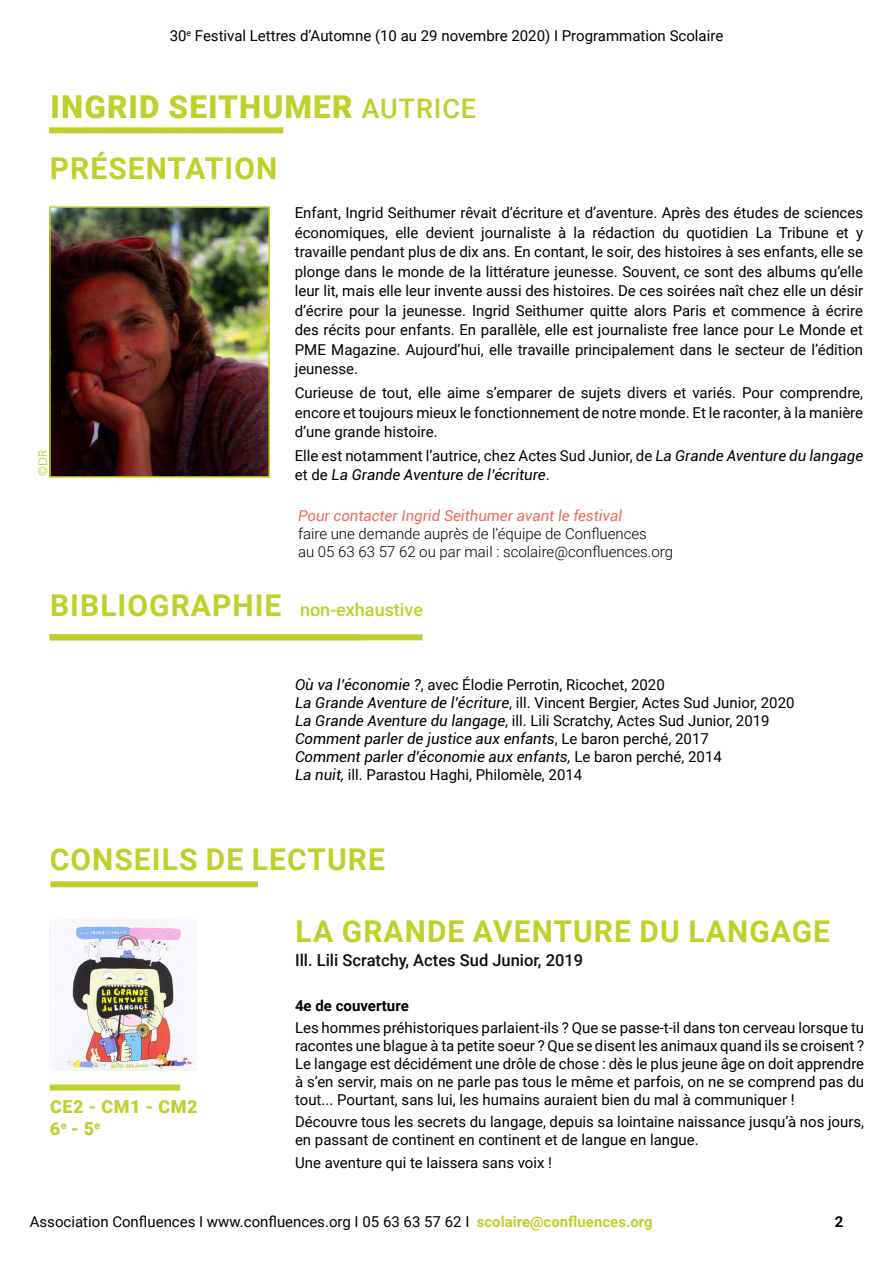
<style>
.page{position:relative;width:893px;height:1263px;background:#fff}
.page>*{position:absolute;margin:0;border:0;box-sizing:border-box;transform-origin:0 0}
.t1{font:900 31.5px "Roboto";letter-spacing:.035em;color:#c0d02b}
.Titre_Paragraphe{font:700 30px "Roboto";letter-spacing:.035em;color:#c0d02b}
.t2{font:900 18px "Roboto";letter-spacing:.035em;color:#c0d02b}
.t3{font:500 18px "Roboto";color:#c0d02b}
.t4{font:500 16.5px "Roboto";color:#100f0e}
.Paragraphe_Texte_cou{font:15px/19.5px "Roboto";color:#000;text-align:justify}
.Paragraphe_Texte_cou-2{font:italic 15px "Roboto";color:#000}
.t5{font:300 15px/18px "Roboto";color:#000}
.t6{font:700 15px "Roboto";color:#000}
.t7{font:12px "Avenir LT Std";color:#c0d02b}
.s1{font-weight:500;font-size:27px}
.s2{font-style:italic}
.s3{font-style:normal}
.s4{font-weight:400;font-style:italic;color:#eb6d5b}
.s5{font-weight:700;color:#c0d02b}
</style>
<div class="page">
<img style="left:52px;top:209px;width:215px;height:266px">
<div style="left:49px;top:206px;width:221px;height:272px;border:2px solid #c0d02b"></div>
<div style="left:49px;top:127px;width:234px;height:6px;background:#c0d02b"></div>
<div style="left:50px;top:634px;width:372px;height:6px;background:#c0d02b"></div>
<img style="left:54px;top:920px;width:143px;height:151px">
<div style="left:50px;top:1084px;width:130px;height:6px;background:#c0d02b"></div>
<div style="left:50px;top:881px;width:208px;height:6px;background:#c0d02b"></div>
<p class="Paragraphe_Texte_cou" style="left:170px;top:25px;width:555px">30<sup>e</sup> Festival Lettres d’Automne (10 au 29 novembre 2020) I Programmation Scolaire</p>
<p class="t1" style="left:51px;top:85px;width:427px">INGRID SEITHUMER <span class="s1">AUTRICE</span></p>
<p class="Titre_Paragraphe" style="left:50px;top:147px;width:229px">PRÉSENTATION</p>
<p class="Paragraphe_Texte_cou" style="left:295px;top:203px;width:570px">Enfant, Ingrid Seithumer rêvait d’écriture et d’aventure. Après des études de sciences économiques, elle devient journaliste à la rédaction du quotidien La Tribune et y travaille pendant plus de dix ans. En contant, le soir, des histoires à ses enfants, elle se plonge dans le monde de la littérature jeunesse. Souvent, ce sont des albums qu’elle leur lit, mais elle leur invente aussi des histoires. De ces soirées naît chez elle un désir d’écrire pour la jeunesse. Ingrid Seithumer quitte alors Paris et commence à écrire des récits pour enfants. En parallèle, elle est journaliste free lance pour Le Monde et PME Magazine. Aujourd’hui, elle travaille principalement dans le secteur de l’édition jeunesse.</p>
<p class="Paragraphe_Texte_cou" style="left:295px;top:382px;width:570px">Curieuse de tout, elle aime s’emparer de sujets divers et variés. Pour comprendre, encore et toujours mieux le fonctionnement de notre monde. Et le raconter, à la manière d’une grande histoire.</p>
<p class="Paragraphe_Texte_cou" style="left:295px;top:445px;width:570px">Elle est notamment l’autrice, chez Actes Sud Junior, de <span class="s2">La Grande Aventure du langage</span></p>
<p class="t7" style="left:36px;top:476px;width:27px;rotate:-90deg">©DR</p>
<p class="Paragraphe_Texte_cou-2" style="left:295px;top:464px;width:256px"><span class="s3">et de</span> La Grande Aventure de l’écriture<span class="s3">.</span></p>
<p class="t5" style="left:298px;top:506px;width:377px"><span class="s4">Pour contacter Ingrid Seithumer avant le festival<br></span>faire une demande auprès de l’équipe de Confluences<br>au 05 63 63 57 62 ou par mail : scolaire@confluences.org</p>
<p class="Titre_Paragraphe" style="left:50px;top:585px;width:233px">BIBLIOGRAPHIE</p>
<p class="t3" style="left:300px;top:597px;width:124px">non-exhaustive</p>
<p class="Paragraphe_Texte_cou" style="left:295px;top:674px;width:371px"><span class="s2">Où va l’économie ?</span>, avec Élodie Perrotin, Ricochet, 2020</p>
<p class="Paragraphe_Texte_cou" style="left:295px;top:692px;width:501px"><span class="s2">La Grande Aventure de l’écriture</span>, ill. Vincent Bergier, Actes Sud Junior, 2020</p>
<p class="Paragraphe_Texte_cou" style="left:295px;top:710px;width:476px"><span class="s2">La Grande Aventure du langage</span>, ill. Lili Scratchy, Actes Sud Junior, 2019</p>
<p class="Paragraphe_Texte_cou-2" style="left:295px;top:728px;width:415px">Comment parler de justice aux enfants<span class="s3">, Le baron perché, 2017</span></p>
<p class="Paragraphe_Texte_cou-2" style="left:295px;top:746px;width:428px">Comment parler d’économie aux enfants, <span class="s3">Le baron perché, 2014</span></p>
<p class="Paragraphe_Texte_cou" style="left:295px;top:764px;width:289px"><span class="s2">La nuit,</span> ill. Parastou Haghi, Philomèle, 2014</p>
<p class="Titre_Paragraphe" style="left:50px;top:838px;width:337px">CONSEILS DE LECTURE</p>
<p class="t2" style="left:50px;top:1094px;width:149px">CE2 - CM1 - CM2</p>
<p class="t2" style="left:50px;top:1116px;width:52px">6<sup>e</sup> - 5<sup>e</sup></p>
<p class="Titre_Paragraphe" style="left:296px;top:910px;width:536px">LA GRANDE AVENTURE DU LANGAGE</p>
<p class="t4" style="left:295px;top:949px;width:290px">Ill. Lili Scratchy, Actes Sud Junior, 2019</p>
<p class="t6" style="left:295px;top:995px;width:115px">4e de couverture</p>
<p class="Paragraphe_Texte_cou" style="left:295px;top:1018px;width:571px;line-height:18px">Les hommes préhistoriques parlaient-ils ? Que se passe-t-il dans ton cerveau lorsque tu racontes une blague à ta petite soeur ? Que se disent les animaux quand ils se croisent ?<br>Le langage est décidément une drôle de chose : dès le plus jeune âge on doit apprendre à s’en servir, mais on ne parle pas tous le même et parfois, on ne se comprend pas du tout... Pourtant, sans lui, les humains auraient bien du mal à communiquer !</p>
<p class="Paragraphe_Texte_cou" style="left:295px;top:1112px;width:571px;line-height:18px">Découvre tous les secrets du langage, depuis sa lointaine naissance jusqu’à nos jours, en passant de continent en continent et de langue en langue.</p>
<p class="Paragraphe_Texte_cou" style="left:295px;top:1152px;width:259px">Une aventure qui te laissera sans voix !</p>
<p class="Paragraphe_Texte_cou" style="left:30px;top:1212px;width:624px">Association Confluences I www.confluences.org I 05 63 63 57 62 I <span class="s5">scolaire@confluences.org</span></p>
<p class="t6" style="left:835px;top:1211px;width:10px">2</p>
</div>
